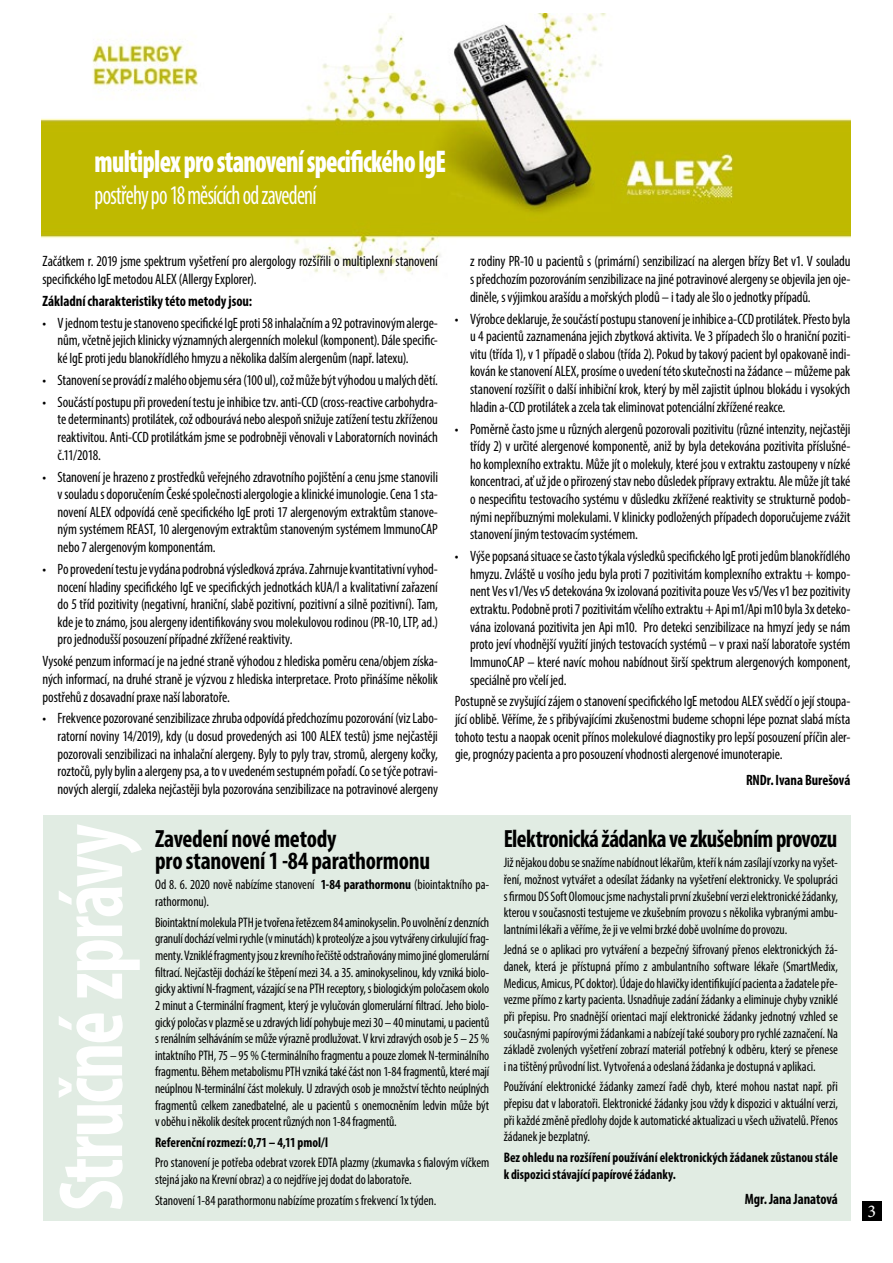
<style>
.page{position:relative;width:893px;height:1263px;background:#fff}
.page>*{position:absolute;margin:0;border:0;box-sizing:border-box;transform-origin:0 0}
.t1{font:700 condensed 91.95px "Myriad Pro";letter-spacing:-.02em;color:#fff;scale:.87 1}
.t2{font:900 condensed 31.5px "Myriad Pro";letter-spacing:-.03em;color:#fff;scale:.82 1}
.t3{font:condensed 27px "Myriad Pro";letter-spacing:-.035em;color:#fff;scale:.82 1}
.t4{font:700 condensed 24.9px/22.2px "Myriad Pro";letter-spacing:-.02em;color:#000;scale:.95 1}
.t5{font:700 condensed 24.9px "Myriad Pro";letter-spacing:-.02em;color:#000;scale:.93 1}
.t6{font:18px "Minion Pro";color:#fff}
.t7{font:condensed 15px/17.7px "Myriad Pro";letter-spacing:-.005em;color:#000;text-align:justify;scale:.96 1}
.t8{font:700 condensed 15px "Myriad Pro";letter-spacing:-.005em;color:#000;scale:.96 1}
.t9{font:700 condensed 15px "Myriad Pro";letter-spacing:-.005em;color:#000;scale:.95 1}
.t10{font:condensed 13.8px/16.6px "Myriad Pro";letter-spacing:-.005em;color:#000;text-align:justify;scale:.95 1}
.t11{font:700 condensed 13.8px/16.6px "Myriad Pro";color:#000;scale:.95 1}
.s1{font-weight:700}
</style>
<div class="page">
<div style="left:43px;top:815px;width:807px;height:405px;background:#e1ece3"></div>
<div style="left:862px;top:1201px;width:19px;height:20px;background:#000"></div>
<img style="left:42px;top:14px;width:808px;height:263px">
<h2 class="t2" style="left:95px;top:142px;width:430px">multiplex pro stanovení specifického IgE</h2>
<h3 class="t3" style="left:95px;top:178px;width:272px">postřehy po 18 měsících od zavedení</h3>
<p class="t7" style="left:43px;top:252px;width:413px">Začátkem r. 2019 jsme spektrum vyšetření pro alergology rozšířili o multiplexní stanovení specifického IgE metodou ALEX (Allergy Explorer).</p>
<p class="t8" style="left:43px;top:291px;width:220px">Základní charakteristiky této metody jsou:</p>
<p class="t7" style="left:58px;top:314px;width:398px;text-indent:-15px">• V jednom testu je stanoveno specifické IgE proti 58 inhalačním a 92 potravinovým alerge&shy;nům, včetně jejich klinicky významných alergenních molekul (komponent). Dále specific&shy;ké IgE proti jedu blanokřídlého hmyzu a několika dalším alergenům (např. latexu).</p>
<p class="t7" style="left:43px;top:371px;width:413px">• Stanovení se provádí z malého objemu séra (100 ul), což může být výhodou u malých dětí.</p>
<p class="t7" style="left:58px;top:393px;width:398px;text-indent:-15px">• Součástí postupu při provedení testu je inhibice tzv. anti-CCD (cross-reactive carbohydra&shy;te determinants) protilátek, což odbourává nebo alespoň snižuje zatížení testu zkříženou reaktivitou. Anti-CCD protilátkám jsme se podrobněji věnovali v Laboratorních novinách č.11/2018.</p>
<p class="t7" style="left:58px;top:468px;width:398px;text-indent:-15px">• Stanovení je hrazeno z prostředků veřejného zdravotního pojištění a cenu jsme stanovili v souladu s doporučením České společnosti alergologie a klinické imunologie. Cena 1 sta&shy;novení ALEX odpovídá ceně specifického IgE proti 17 alergenovým extraktům stanove&shy;ným systémem REAST, 10 alergenovým extraktům stanoveným systémem ImmunoCAP nebo 7 alergenovým komponentám.</p>
<p class="t7" style="left:58px;top:560px;width:398px;text-indent:-15px">• Po provedení testu je vydána podrobná výsledková zpráva. Zahrnuje kvantitativní vyhod&shy;nocení hladiny specifického IgE ve specifických jednotkách kUA/l a kvalitativní zařazení do 5 tříd pozitivity (negativní, hraniční, slabě pozitivní, pozitivní a silně pozitivní). Tam, kde je to známo, jsou alergeny identifikovány svou molekulovou rodinou (PR-10, LTP, ad.) pro jednodušší posouzení případné zkřížené reaktivity.</p>
<p class="t7" style="left:43px;top:652px;width:413px">Vysoké penzum informací je na jedné straně výhodou z hlediska poměru cena/objem získa&shy;ných informací, na druhé straně je výzvou z hlediska interpretace. Proto přinášíme několik postřehů z dosavadní praxe naší laboratoře.</p>
<p class="t7" style="left:58px;top:709px;width:398px;text-indent:-15px">• Frekvence pozorované senzibilizace zhruba odpovídá předchozímu pozorování (viz Labo&shy;ratorní noviny 14/2019), kdy (u dosud provedených asi 100 ALEX testů) jsme nejčastěji pozorovali senzibilizaci na inhalační alergeny. Byly to pyly trav, stromů, alergeny kočky, roztočů, pyly bylin a alergeny psa, a to v uvedeném sestupném pořadí. Co se týče potravi&shy;nových alergií, zdaleka nejčastěji byla pozorována senzibilizace na potravinové alergeny</p>
<p class="t7" style="left:470px;top:252px;width:398px">z rodiny PR-10 u pacientů s (primární) senzibilizací na alergen břízy Bet v1. V souladu s předchozím pozorováním senzibilizace na jiné potravinové alergeny se objevila jen oje&shy;diněle, s výjimkou arašídu a mořských plodů – i tady ale šlo o jednotky případů.</p>
<p class="t7" style="left:470px;top:310px;width:398px;text-indent:-15px">• Výrobce deklaruje, že součástí postupu stanovení je inhibice a-CCD protilátek. Přesto byla u 4 pacientů zaznamenána jejich zbytková aktivita. Ve 3 případech šlo o hraniční poziti&shy;vitu (třída 1), v 1 případě o slabou (třída 2). Pokud by takový pacient byl opakovaně indi&shy;kován ke stanovení ALEX, prosíme o uvedení této skutečnosti na žádance – můžeme pak stanovení rozšířit o další inhibiční krok, který by měl zajistit úplnou blokádu i vysokých hladin a-CCD protilátek a zcela tak eliminovat potenciální zkřížené reakce.</p>
<p class="t7" style="left:470px;top:420px;width:398px;text-indent:-15px">• Poměrně často jsme u různých alergenů pozorovali pozitivitu (různé intenzity, nejčastěji třídy 2) v určité alergenové komponentě, aniž by byla detekována pozitivita příslušné&shy;ho komplexního extraktu. Může jít o molekuly, které jsou v extraktu zastoupeny v nízké koncentraci, ať už jde o přirozený stav nebo důsledek přípravy extraktu. Ale může jít také o nespecifitu testovacího systému v důsledku zkřížené reaktivity se strukturně podob&shy;nými nepříbuznými molekulami. V klinicky podložených případech doporučujeme zvážit stanovení jiným testovacím systémem.</p>
<p class="t7" style="left:470px;top:547px;width:398px;text-indent:-15px">• Výše popsaná situace se často týkala výsledků specifického IgE proti jedům blanokřídlého hmyzu. Zvláště u vosího jedu byla proti 7 pozitivitám komplexního extraktu + kompo&shy;nent Ves v1/Ves v5 detekována 9x izolovaná pozitivita pouze Ves v5/Ves v1 bez pozitivity extraktu. Podobně proti 7 pozitivitám včelího extraktu + Api m1/Api m10 byla 3x deteko&shy;vána izolovaná pozitivita jen Api m10. Pro detekci senzibilizace na hmyzí jedy se nám proto jeví vhodnější využití jiných testovacích systémů – v praxi naší laboratoře systém ImmunoCAP – které navíc mohou nabídnout širší spektrum alergenových komponent, speciálně pro včelí jed.</p>
<p class="t7" style="left:455px;top:692px;width:413px">Postupně se zvyšující zájem o stanovení specifického IgE metodou ALEX svědčí o její stoupa&shy;jící oblibě. Věříme, že s přibývajícími zkušenostmi budeme schopni lépe poznat slabá místa tohoto testu a naopak ocenit přínos molekulové diagnostiky pro lepší posouzení příčin aler&shy;gie, prognózy pacienta a pro posouzení vhodnosti alergenové imunoterapie.</p>
<p class="t9" style="left:746px;top:771px;width:111px">RNDr. Ivana Burešová</p>
<h1 class="t1" style="left:34px;top:1211px;width:446px;rotate:-90deg">Stručné zprávy</h1>
<h3 class="t4" style="left:155px;top:827px;width:291px">Zavedení nové metody<br>pro stanovení 1 -84 parathormonu</h3>
<p class="t10" style="left:155px;top:876px;width:353px">Od 8. 6. 2020 nově nabízíme stanovení <span class="s1">1-84 parathormonu</span> (biointaktního pa&shy;rathormonu).</p>
<p class="t10" style="left:155px;top:913px;width:353px">Biointaktní molekula PTH je tvořena řetězcem 84 aminokyselin. Po uvolnění z denzních granulí dochází velmi rychle (v minutách) k proteolýze a jsou vytvářeny cirkulující frag&shy;menty. Vzniklé fragmenty jsou z krevního řečiště odstraňovány mimo jiné glomerulární filtrací. Nejčastěji dochází ke štěpení mezi 34. a 35. aminokyselinou, kdy vzniká biolo&shy;gicky aktivní N-fragment, vázající se na PTH receptory, s biologickým poločasem okolo 2 minut a C-terminální fragment, který je vylučován glomerulární filtrací. Jeho biolo&shy;gický poločas v plazmě se u zdravých lidí pohybuje mezi 30 – 40 minutami, u pacientů s renálním selháváním se může výrazně prodlužovat. V krvi zdravých osob je 5 – 25 % intaktního PTH, 75 – 95 % C-terminálního fragmentu a pouze zlomek N-terminálního fragmentu. Během metabolismu PTH vzniká také část non 1-84 fragmentů, které mají neúplnou N-terminální část molekuly. U zdravých osob je množství těchto neúplných fragmentů celkem zanedbatelné, ale u pacientů s onemocněním ledvin může být v oběhu i několik desítek procent různých non 1-84 fragmentů.</p>
<p class="t11" style="left:155px;top:1134px;width:184px">Referenční rozmezí: 0,71 – 4,11 pmol/l</p>
<p class="t10" style="left:155px;top:1154px;width:353px">Pro stanovení je potřeba odebrat vzorek EDTA plazmy (zkumavka s fialovým víčkem stejná jako na Krevní obraz) a co nejdříve jej dodat do laboratoře.</p>
<p class="t10" style="left:155px;top:1191px;width:298px">Stanovení 1-84 parathormonu nabízíme prozatím s frekvencí 1x týden.</p>
<h3 class="t5" style="left:504px;top:823px;width:360px">Elektronická žádanka ve zkušebním provozu</h3>
<p class="t10" style="left:504px;top:854px;width:353px">Již nějakou dobu se snažíme nabídnout lékařům, kteří k nám zasílají vzorky na vyšet&shy;ření, možnost vytvářet a odesílat žádanky na vyšetření elektronicky. Ve spolupráci s firmou DS Soft Olomouc jsme nachystali první zkušební verzi elektronické žádanky, kterou v současnosti testujeme ve zkušebním provozu s několika vybranými ambu&shy;lantními lékaři a věříme, že ji ve velmi brzké době uvolníme do provozu.</p>
<p class="t10" style="left:504px;top:941px;width:353px">Jedná se o aplikaci pro vytváření a bezpečný šifrovaný přenos elektronických žá&shy;danek, která je přístupná přímo z ambulantního software lékaře (SmartMedix, Medicus, Amicus, PC doktor). Údaje do hlavičky identifikující pacienta a žadatele pře&shy;vezme přímo z karty pacienta. Usnadňuje zadání žádanky a eliminuje chyby vzniklé při přepisu. Pro snadnější orientaci mají elektronické žádanky jednotný vzhled se současnými papírovými žádankami a nabízejí také soubory pro rychlé zaznačení. Na základě zvolených vyšetření zobrazí materiál potřebný k odběru, který se přenese i na tištěný průvodní list. Vytvořená a odeslaná žádanka je dostupná v aplikaci.</p>
<p class="t10" style="left:504px;top:1078px;width:353px">Používání elektronické žádanky zamezí řadě chyb, které mohou nastat např. při přepisu dat v laboratoři. Elektronické žádanky jsou vždy k dispozici v aktuální verzi, při každé změně předlohy dojde k automatické aktualizaci u všech uživatelů. Přenos žádanek je bezplatný.</p>
<p class="t11" style="left:504px;top:1149px;width:353px">Bez ohledu na rozšíření používání elektronických žádanek zůstanou stále k dispozici stávající papírové žádanky.</p>
<p class="t9" style="left:745px;top:1190px;width:99px">Mgr. Jana Janatová</p>
<p class="t6" style="left:867px;top:1199px;width:10px">3</p>
</div>
